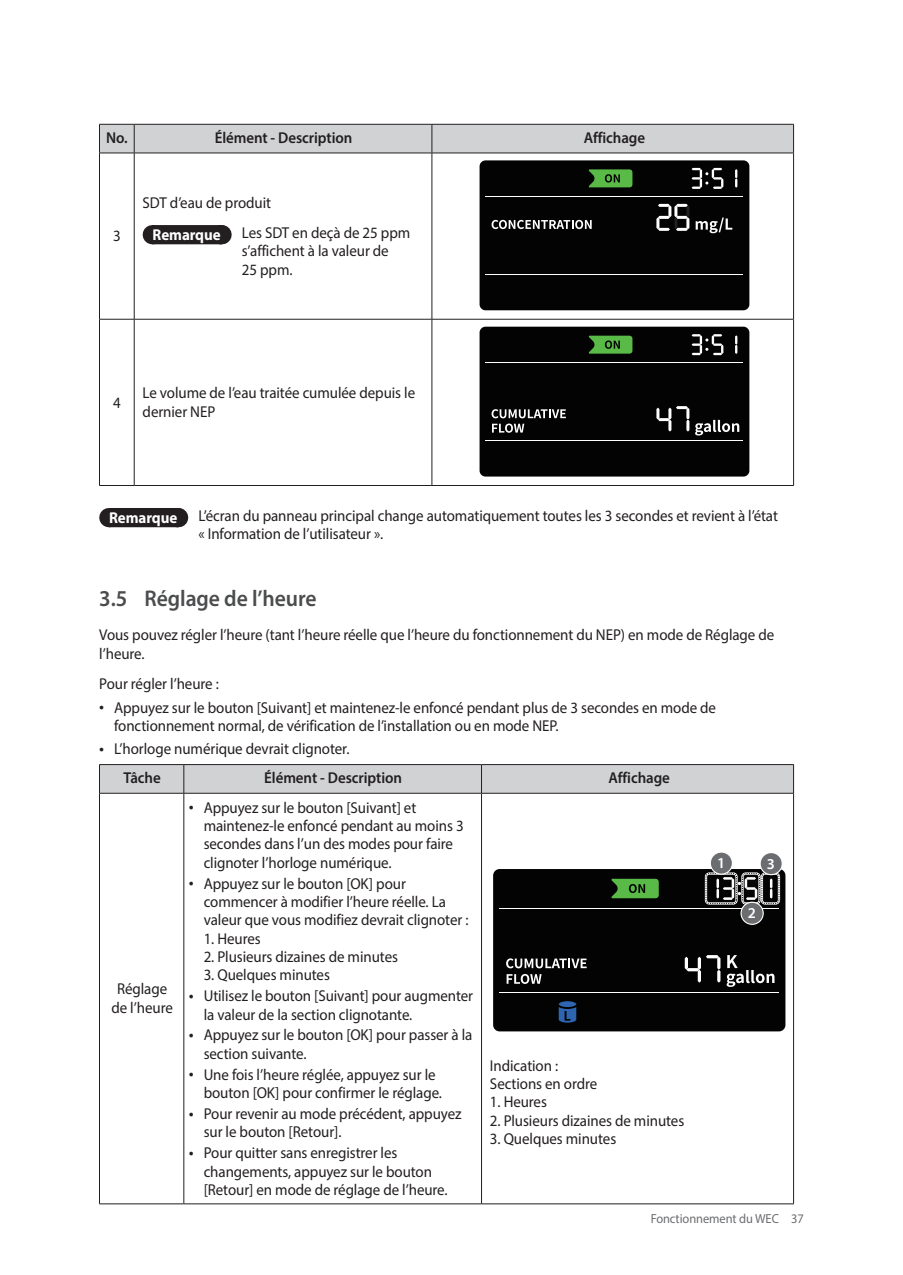
<style>
.page{position:relative;width:903px;height:1275px;background:#fff}
.page>*{position:absolute;margin:0;border:0;box-sizing:border-box;transform-origin:0 0}
.t1{font:600 22.75px "Myriad Pro";letter-spacing:-.005em;color:#4b4c4d;scale:.95 1}
.t2{font:15.75px/18.4px "Myriad Pro";letter-spacing:-.005em;color:#231f20;scale:.95 1}
.t3{font:600 15.75px "Myriad Pro";letter-spacing:-.005em;color:#231f20;scale:.95 1}
.t4{font:700 15.75px "Myriad Pro";letter-spacing:-.005em;color:#fff;scale:.95 1}
.t5{font:600 15.22px "Myriad Pro";color:#fff}
.t6{font:13.12px "Myriad Pro";letter-spacing:-.005em;color:#6c6d70;scale:.95 1}
.s1{font-family:"Arial";font-weight:700;font-size:8.75px}
.s2{font-weight:600}
</style>
<div class="page">
<svg style="left:100px;top:154px;width:693px;height:331px"></svg>
<hr style="left:99px;top:153px;width:35px;height:1px;background:#231f20">
<hr style="left:99px;top:153px;width:1px;height:166px;background:#231f20">
<hr style="left:134px;top:153px;width:298px;height:1px;background:#231f20">
<hr style="left:134px;top:153px;width:1px;height:166px;background:#231f20">
<hr style="left:432px;top:153px;width:362px;height:1px;background:#231f20">
<hr style="left:793px;top:153px;width:1px;height:166px;background:#231f20">
<hr style="left:99px;top:319px;width:35px;height:1px;background:#231f20">
<hr style="left:99px;top:319px;width:1px;height:166px;background:#231f20">
<hr style="left:134px;top:319px;width:298px;height:1px;background:#231f20">
<hr style="left:134px;top:319px;width:1px;height:166px;background:#231f20">
<hr style="left:432px;top:319px;width:362px;height:1px;background:#231f20">
<hr style="left:793px;top:319px;width:1px;height:166px;background:#231f20">
<hr style="left:99px;top:485px;width:35px;height:1px;background:#231f20">
<hr style="left:134px;top:485px;width:298px;height:1px;background:#231f20">
<hr style="left:432px;top:485px;width:362px;height:1px;background:#231f20">
<svg style="left:99px;top:124px;width:695px;height:29px;background:#c7c7c9"></svg>
<hr style="left:432px;top:153px;width:1px;height:166px;background:#231f20">
<hr style="left:432px;top:319px;width:1px;height:166px;background:#231f20">
<div style="left:152px;top:225px;width:69px;height:19px;background:#231f20"></div>
<svg style="left:187px;top:225px;width:35px;height:19px"></svg>
<div style="left:479px;top:160px;width:270px;height:150px;background:#030303;border-radius:6px"></div>
<svg style="left:491px;top:219px;width:101px;height:10px"></svg>
<svg style="left:696px;top:218px;width:36px;height:15px"></svg>
<svg style="left:656px;top:204px;width:33px;height:27px"></svg>
<svg style="left:735px;top:169px;width:2px;height:19px"></svg>
<svg style="left:691px;top:168px;width:32px;height:21px"></svg>
<hr style="left:485px;top:196px;width:258px;height:1px;background:#fff">
<hr style="left:485px;top:274px;width:258px;height:1px;background:#fff">
<svg style="left:588px;top:169px;width:44px;height:18px"></svg>
<div style="left:479px;top:327px;width:270px;height:150px;background:#030303;border-radius:6px"></div>
<svg style="left:695px;top:420px;width:44px;height:15px"></svg>
<svg style="left:491px;top:409px;width:75px;height:9px"></svg>
<svg style="left:492px;top:424px;width:32px;height:9px"></svg>
<svg style="left:735px;top:335px;width:2px;height:19px"></svg>
<svg style="left:691px;top:334px;width:32px;height:21px"></svg>
<hr style="left:485px;top:362px;width:258px;height:1px;background:#fff">
<hr style="left:485px;top:440px;width:258px;height:1px;background:#fff">
<svg style="left:656px;top:406px;width:33px;height:26px"></svg>
<svg style="left:588px;top:336px;width:44px;height:18px"></svg>
<div style="left:109px;top:508px;width:69px;height:19px;background:#231f20"></div>
<svg style="left:178px;top:508px;width:1px;height:19px"></svg>
<hr style="left:99px;top:764px;width:85px;height:1px;background:#231f20">
<hr style="left:184px;top:764px;width:297px;height:1px;background:#231f20">
<hr style="left:481px;top:764px;width:313px;height:1px;background:#231f20">
<hr style="left:99px;top:793px;width:85px;height:1px;background:#231f20">
<hr style="left:99px;top:793px;width:1px;height:410px;background:#231f20">
<hr style="left:184px;top:793px;width:297px;height:1px;background:#231f20">
<hr style="left:184px;top:793px;width:1px;height:410px;background:#231f20">
<hr style="left:481px;top:793px;width:313px;height:1px;background:#231f20">
<hr style="left:793px;top:793px;width:1px;height:410px;background:#231f20">
<hr style="left:99px;top:1203px;width:85px;height:1px;background:#231f20">
<hr style="left:184px;top:1203px;width:297px;height:1px;background:#231f20">
<hr style="left:481px;top:1203px;width:313px;height:1px;background:#231f20">
<svg style="left:99px;top:765px;width:695px;height:28px;background:#cdced0"></svg>
<hr style="left:481px;top:793px;width:1px;height:410px;background:#231f20">
<div style="left:493px;top:869px;width:292px;height:162px;background:#030303;border-radius:6px"></div>
<svg style="left:506px;top:958px;width:81px;height:10px"></svg>
<svg style="left:507px;top:974px;width:35px;height:10px"></svg>
<hr style="left:500px;top:907px;width:279px;height:1px;background:#fff">
<hr style="left:500px;top:992px;width:279px;height:1px;background:#fff">
<svg style="left:685px;top:955px;width:35px;height:28px"></svg>
<div style="left:559px;top:1001px;width:17px;height:6px;background:#2d65b1;border-radius:50%"></div>
<svg style="left:559px;top:1007px;width:17px;height:16px"></svg>
<svg style="left:611px;top:879px;width:48px;height:19px"></svg>
<svg style="left:727px;top:955px;width:47px;height:32px"></svg>
<svg style="left:665px;top:852px;width:118px;height:73px"></svg>
<p class="t3" style="left:106px;top:128px;width:24px">No.</p>
<p class="t3" style="left:215px;top:128px;width:146px">Élément - Description</p>
<p class="t3" style="left:584px;top:128px;width:66px">Affichage</p>
<p class="t2" style="left:113px;top:227px;width:10px">3</p>
<p class="t2" style="left:143px;top:193px;width:137px">SDT d’eau de produit</p>
<p class="t4" style="left:153px;top:224px;width:73px">Remarque</p>
<p class="t2" style="left:242px;top:223px;width:179px">Les SDT en deçà de 25 ppm s’affichent à la valeur de<br>25 ppm.</p>
<p class="t2" style="left:113px;top:393px;width:10px">4</p>
<p class="t2" style="left:143px;top:384px;width:288px">Le volume de l’eau traitée cumulée depuis le dernier NEP</p>
<p class="t4" style="left:109px;top:507px;width:73px">Remarque</p>
<p class="t2" style="left:198px;top:506px;width:611px">L’écran du panneau principal change automatiquement toutes les 3 secondes et revient à l’état « Information de l’utilisateur ».</p>
<h1 class="t1" style="left:99px;top:584px;width:230px">3.5 Réglage de l’heure</h1>
<p class="t2" style="left:99px;top:625px;width:712px">Vous pouvez régler l’heure (tant l’heure réelle que l’heure du fonctionnement du NEP) en mode de Réglage de l’heure.</p>
<p class="t2" style="left:99px;top:675px;width:127px">Pour régler l’heure :</p>
<p class="t2" style="left:114px;top:698px;width:635px;text-indent:-15px"><span class="s1">●</span> Appuyez sur le bouton [Suivant] et maintenez-le enfoncé pendant plus de 3 secondes en mode de fonctionnement normal, de vérification de l’installation ou en mode NEP.</p>
<p class="t2" style="left:124px;top:734px;width:239px;line-height:28.9px;text-indent:-24px"><span class="s1">●</span> L’horloge numérique devrait clignoter.<br><span class="s2">Tâche</span></p>
<p class="t3" style="left:264px;top:768px;width:146px">Élément - Description</p>
<p class="t3" style="left:609px;top:768px;width:66px">Affichage</p>
<p class="t2" style="left:111px;top:979px;width:66px;line-height:19.2px;text-align:center">Réglage de l’heure</p>
<p class="t2" style="left:204px;top:798px;width:275px;text-indent:-15px"><span class="s1">●</span> Appuyez sur le bouton [Suivant] et maintenez-le enfoncé pendant au moins 3 secondes dans l’un des modes pour faire clignoter l’horloge numérique.</p>
<p class="t2" style="left:204px;top:874px;width:280px;text-indent:-15px"><span class="s1">●</span> Appuyez sur le bouton [OK] pour commencer à modifier l’heure réelle. La valeur que vous modifiez devrait clignoter :</p>
<p class="t2" style="left:204px;top:929px;width:62px">1. Heures</p>
<p class="t2" style="left:204px;top:947px;width:206px">2. Plusieurs dizaines de minutes</p>
<p class="t2" style="left:204px;top:966px;width:134px">3. Quelques minutes</p>
<p class="t2" style="left:204px;top:986px;width:285px;text-indent:-15px"><span class="s1">●</span> Utilisez le bouton [Suivant] pour augmenter la valeur de la section clignotante.</p>
<p class="t2" style="left:204px;top:1026px;width:284px;text-indent:-15px"><span class="s1">●</span> Appuyez sur le bouton [OK] pour passer à la section suivante.</p>
<p class="t2" style="left:204px;top:1065px;width:252px;text-indent:-15px"><span class="s1">●</span> Une fois l’heure réglée, appuyez sur le bouton [OK] pour confirmer le réglage.</p>
<p class="t2" style="left:204px;top:1104px;width:273px;text-indent:-15px"><span class="s1">●</span> Pour revenir au mode précédent, appuyez sur le bouton [Retour].</p>
<p class="t2" style="left:204px;top:1143px;width:258px;text-indent:-15px"><span class="s1">●</span> Pour quitter sans enregistrer les changements, appuyez sur le bouton [Retour] en mode de réglage de l’heure.</p>
<p class="t5" style="left:717px;top:853px;width:10px">1</p>
<p class="t5" style="left:767px;top:854px;width:10px">3</p>
<p class="t5" style="left:748px;top:904px;width:10px">2</p>
<p class="t2" style="left:490px;top:1056px;width:114px">Indication :<br>Sections en ordre</p>
<p class="t2" style="left:490px;top:1093px;width:62px">1. Heures</p>
<p class="t2" style="left:490px;top:1111px;width:206px">2. Plusieurs dizaines de minutes</p>
<p class="t2" style="left:490px;top:1129px;width:134px">3. Quelques minutes</p>
<p class="t6" style="left:651px;top:1210px;width:163px">Fonctionnement du WEC 37</p>
</div>
